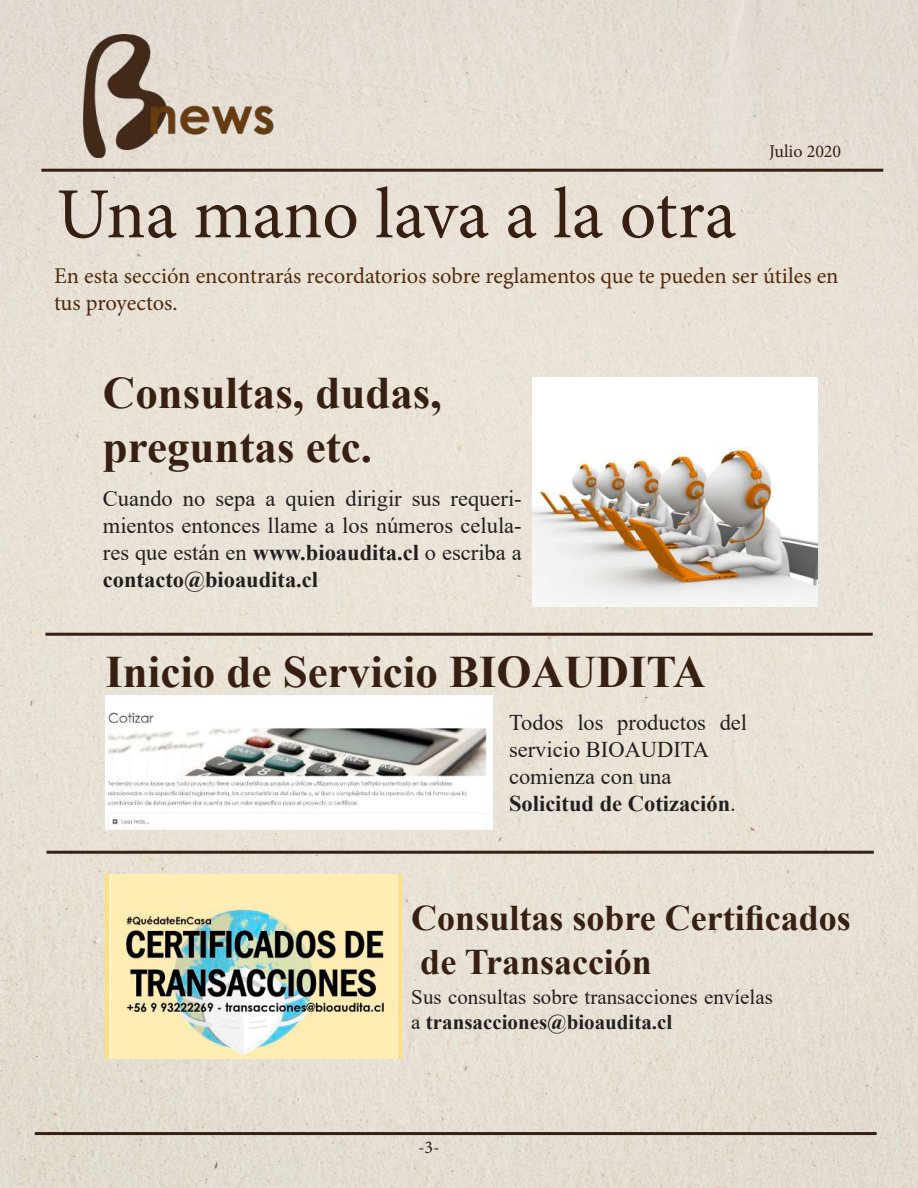
<style>
.page{position:relative;width:918px;height:1188px;background:#e8e1d5}
.page>*{position:absolute;margin:0;border:0;box-sizing:border-box;transform-origin:0 0}
.t1{font:72px "Minion Pro";letter-spacing:-.005em;color:#371f12}
.t2{font:700 45px/54px "Times New Roman";color:#372011}
.t3{font:700 36px/43.2px "Times New Roman";color:#372011}
.t4{font:22.5px/27px "Times New Roman";color:#231f20;text-align:justify}
.t5{font:22.5px/27px "Minion Pro";color:#512a0d}
.t6{font:21px/25.2px "Times New Roman";color:#231f20}
.t7{font:18px "Minion Pro";color:#372011}
.t8{font:18px "Minion Pro";color:#231f20}
.s1{font-weight:700}
</style>
<div class="page">
<img style="left:83px;top:34px;width:192px;height:123px">
<hr style="left:41px;top:169px;width:842px;height:3px;background:#371f12">
<hr style="left:35px;top:1132px;width:842px;height:3px;background:#371f12">
<img style="left:105px;top:695px;width:388px;height:134px">
<img style="left:533px;top:378px;width:285px;height:228px">
<hr style="left:47px;top:851px;width:827px;height:3px;background:#371f12">
<hr style="left:45px;top:633px;width:828px;height:3px;background:#371f12">
<img style="left:105px;top:874px;width:296px;height:185px">
<h1 class="t1" style="left:56px;top:166px;width:681px">Una mano lava a la otra</h1>
<p class="t7" style="left:769px;top:139px;width:74px">Julio 2020</p>
<p class="t5" style="left:54px;top:263px;width:786px">En esta sección encontrarás recordatorios sobre reglamentos que te pueden ser útiles en tus proyectos.</p>
<h2 class="t2" style="left:103px;top:365px;width:340px">Consultas, dudas, preguntas etc.</h2>
<p class="t4" style="left:103px;top:485px;width:420px">Cuando no sepa a quien dirigir sus requeri&shy;mientos entonces llame a los números celula&shy;res que están en <span class="s1">www.bioaudita.cl</span> o escriba a <span class="s1">contacto@bioaudita.cl</span></p>
<h2 class="t2" style="left:105px;top:644px;width:602px">Inicio de Servicio BIOAUDITA</h2>
<p class="t4" style="left:509px;top:708px;width:240px;text-align:left">Todos los productos del servicio BIOAUDITA comienza con una<br><span class="s1">Solicitud de Cotización</span>.</p>
<h3 class="t3" style="left:411px;top:896px;width:441px">Consultas sobre Certificados de Transacción</h3>
<p class="t6" style="left:411px;top:983px;width:363px">Sus consultas sobre transacciones envíelas a <span class="s1">transacciones@bioaudita.cl</span></p>
<p class="t8" style="left:418px;top:1135px;width:23px">-3-</p>
</div>
